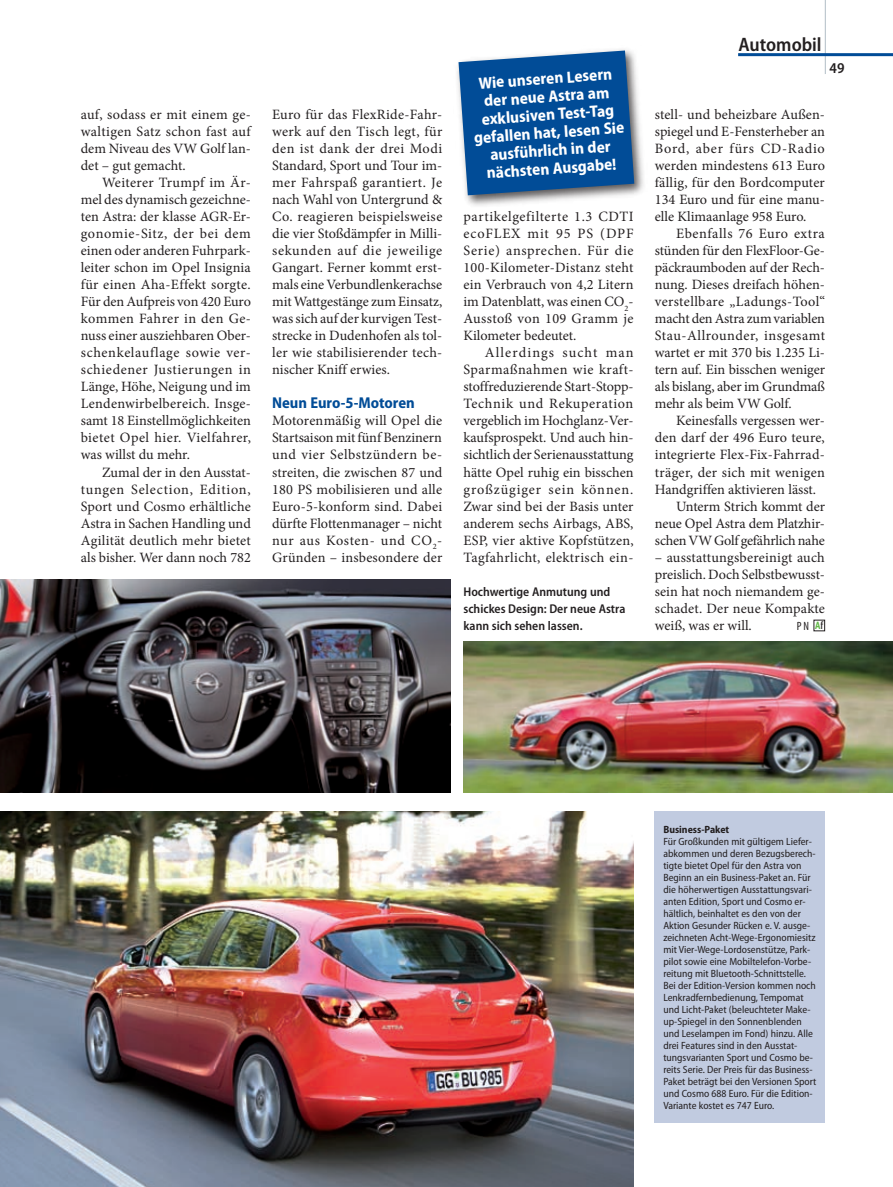
<style>
.page{position:relative;width:893px;height:1187px;background:#fff}
.page>*{position:absolute;margin:0;border:0;box-sizing:border-box;transform-origin:0 0}
.t1{font:600 semi-condensed 19.5px "Myriad Pro";color:#231f20}
.t2{font:700 semi-condensed 16.5px/18px "Myriad Pro";color:#fff;text-align:center}
.t3{font:700 semi-condensed 15.75px "Myriad Pro";color:#014c97}
.t4{font:600 semi-condensed 15px "Myriad Pro";color:#231f20}
.t5{font:14.25px/17px "Minion Pro";color:#231f20;text-align:justify}
.t6{font:14.25px "Minion Pro";letter-spacing:.025em;color:#231f20}
.t7{font:600 semi-condensed 12.75px/17px "Myriad Pro";color:#231f20}
.t8{font:condensed 12px "Myriad Pro";color:#231f20}
.t9{font:semi-condensed 10.5px/12px "Myriad Pro";color:#231f20}
.t10{font:700 semi-condensed 10.5px "Myriad Pro";color:#231f20}
.s1{font-family:"Meta OT";font-weight:700;font-stretch:normal;font-size:10.5px;color:#60b745}
.s2{font-family:"Meta OT";font-weight:500;font-stretch:normal;font-size:10.5px}
</style>
<div class="page">
<hr style="left:825px;top:0;width:1px;height:74px;background:#b1bec6">
<hr style="left:738px;top:53px;width:155px;height:3px;background:#014c97">
<div style="left:655px;top:811px;width:170px;height:312px;background:#c1cbe0"></div>
<div style="left:814px;top:619px;width:11px;height:12px;border:1px solid #231f20"></div>
<img style="left:1px;top:811px;width:633px;height:375px">
<img style="left:463px;top:641px;width:430px;height:151px">
<img style="left:1px;top:579px;width:449px;height:213px">
<div style="left:454px;top:46px;width:194px;height:163px;background:#231f20;opacity:.75"></div>
<svg style="left:458px;top:50px;width:176px;height:145px;background:#1b5c9d"></svg>
<p class="t5" style="left:81px;top:106px;width:172px">auf, sodass er mit einem ge&shy;waltigen Satz schon fast auf dem Niveau des VW Golf lan&shy;det – gut gemacht.</p>
<p class="t5" style="left:81px;top:174px;width:172px;text-indent:21px">Weiterer Trumpf im Är&shy;mel des dynamisch gezeichne&shy;ten Astra: der klasse AGR-Er&shy;gonomie-Sitz, der bei dem einen oder anderen Fuhrpark&shy;leiter schon im Opel Insignia für einen Aha-Effekt sorgte.<br>Für den Aufpreis von 420 Euro kommen Fahrer in den Ge&shy;nuss einer ausziehbaren Ober&shy;schenkelauflage sowie ver&shy;schiedener Justierungen in Länge, Höhe, Neigung und im Lendenwirbelbereich. Insge&shy;samt 18 Einstellmöglichkeiten bietet Opel hier. Vielfahrer, was willst du mehr.</p>
<p class="t5" style="left:81px;top:463px;width:172px;text-indent:21px">Zumal der in den Ausstat&shy;tungen Selection, Edition, Sport und Cosmo erhältliche Astra in Sachen Handling und Agilität deutlich mehr bietet als bisher. Wer dann noch 782</p>
<p class="t5" style="left:272px;top:106px;width:172px">Euro für das FlexRide-Fahr&shy;werk auf den Tisch legt, für den ist dank der drei Modi Standard, Sport und Tour im&shy;mer Fahrspaß garantiert. Je nach Wahl von Untergrund &amp; Co. reagieren beispielsweise die vier Stoßdämpfer in Milli&shy;sekunden auf die jeweilige Gangart. Ferner kommt erst&shy;mals eine Verbundlenkerachse mit Wattgestänge zum Einsatz, was sich auf der kurvigen Test&shy;strecke in Dudenhofen als tol&shy;ler wie stabilisierender tech&shy;nischer Kniff erwies.</p>
<p class="t3" style="left:272px;top:394px;width:144px">Neun Euro-5-Motoren</p>
<p class="t5" style="left:272px;top:412px;width:172px">Motorenmäßig will Opel die Startsaison mit fünf Benzinern und vier Selbstzündern be&shy;streiten, die zwischen 87 und 180 PS mobilisieren und alle Euro-5-konform sind. Dabei dürfte Flottenmanager – nicht nur aus Kosten- und CO<sub>2</sub>- Gründen – insbesondere der</p>
<p class="t2" style="left:470px;top:75px;width:152px;rotate:-4deg">Wie unseren Lesern der neue Astra am exklusiven Test-Tag gefallen hat, lesen Sie ausführlich in der nächsten Ausgabe!</p>
<p class="t5" style="left:463px;top:208px;width:172px">partikelgefilterte 1.3 CDTI ecoFLEX mit 95 PS (DPF Serie) ansprechen. Für die 100-Kilometer-Distanz steht ein Verbrauch von 4,2 Litern im Datenblatt, was einen CO<sub>2</sub>- Ausstoß von 109 Gramm je Kilometer bedeutet.</p>
<p class="t5" style="left:463px;top:344px;width:172px;text-indent:21px">Allerdings sucht man Sparmaßnahmen wie kraft&shy;stoffreduzierende Start-Stopp-Technik und Rekuperation vergeblich im Hochglanz-Ver&shy;kaufsprospekt. Und auch hin&shy;sichtlich der Serienausstattung hätte Opel ruhig ein bisschen großzügiger sein können.<br>Zwar sind bei der Basis unter anderem sechs Airbags, ABS, ESP, vier aktive Kopfstützen, Tagfahrlicht, elektrisch ein-</p>
<p class="t7" style="left:463px;top:583px;width:163px">Hochwertige Anmutung und schickes Design: Der neue Astra kann sich sehen lassen.</p>
<h1 class="t1" style="left:738px;top:33px;width:85px">Automobil</h1>
<p class="t4" style="left:829px;top:60px;width:16px">49</p>
<p class="t5" style="left:655px;top:106px;width:172px">stell- und beheizbare Außen&shy;spiegel und E-Fensterheber an Bord, aber fürs CD-Radio werden mindestens 613 Euro fällig, für den Bordcomputer 134 Euro und für eine manu&shy;elle Klimaanlage 958 Euro.</p>
<p class="t5" style="left:655px;top:225px;width:172px;text-indent:21px">Ebenfalls 76 Euro extra stünden für den FlexFloor-Ge&shy;päckraumboden auf der Rech&shy;nung. Dieses dreifach höhen&shy;verstellbare „Ladungs-Tool“ macht den Astra zum variablen Stau-Allrounder, insgesamt wartet er mit 370 bis 1.235 Li&shy;tern auf. Ein bisschen weniger als bislang, aber im Grundmaß mehr als beim VW Golf.</p>
<p class="t5" style="left:676px;top:412px;width:150px">Keinesfalls vergessen wer-</p>
<p class="t5" style="left:655px;top:429px;width:171px">den darf der 496 Euro teure,</p>
<p class="t5" style="left:655px;top:446px;width:172px">integrierte Flex-Fix-Fahrrad-</p>
<p class="t6" style="left:655px;top:462px;width:172px">träger, der sich mit wenigen</p>
<p class="t5" style="left:655px;top:480px;width:163px">Handgriffen aktivieren lässt.</p>
<p class="t5" style="left:676px;top:497px;width:150px">Unterm Strich kommt der</p>
<p class="t5" style="left:655px;top:514px;width:172px">neue Opel Astra dem Platzhir-</p>
<p class="t5" style="left:655px;top:531px;width:171px">schen VW Golf gefährlich nahe</p>
<p class="t5" style="left:655px;top:548px;width:172px">– ausstattungsbereinigt auch preislich. Doch Selbstbewusst&shy;sein hat noch niemandem ge&shy;schadet. Der neue Kompakte weiß, was er will.</p>
<p class="t8" style="left:797px;top:618px;width:28px">PN <span class="s1">A</span><span class="s2">f</span></p>
<p class="t10" style="left:663px;top:823px;width:67px">Business-Paket</p>
<p class="t9" style="left:663px;top:835px;width:155px">Für Großkunden mit gültigem Liefer&shy;abkommen und deren Bezugsberech&shy;tigte bietet Opel für den Astra von Beginn an ein Business-Paket an. Für die höherwertigen Ausstattungsvari&shy;anten Edition, Sport und Cosmo er&shy;hältlich, beinhaltet es den von der Aktion Gesunder Rücken e. V. ausge&shy;zeichneten Acht-Wege-Ergonomiesitz mit Vier-Wege-Lordosenstütze, Park&shy;pilot sowie eine Mobiltelefon-Vorbe&shy;reitung mit Bluetooth-Schnittstelle.<br>Bei der Edition-Version kommen noch Lenkradfernbedienung, Tempomat und Licht-Paket (beleuchteter Make&shy;up-Spiegel in den Sonnenblenden und Leselampen im Fond) hinzu. Alle drei Features sind in den Ausstat&shy;tungsvarianten Sport und Cosmo be&shy;reits Serie. Der Preis für das Business-Paket beträgt bei den Versionen Sport und Cosmo 688 Euro. Für die Edition-Variante kostet es 747 Euro.</p>
</div>
